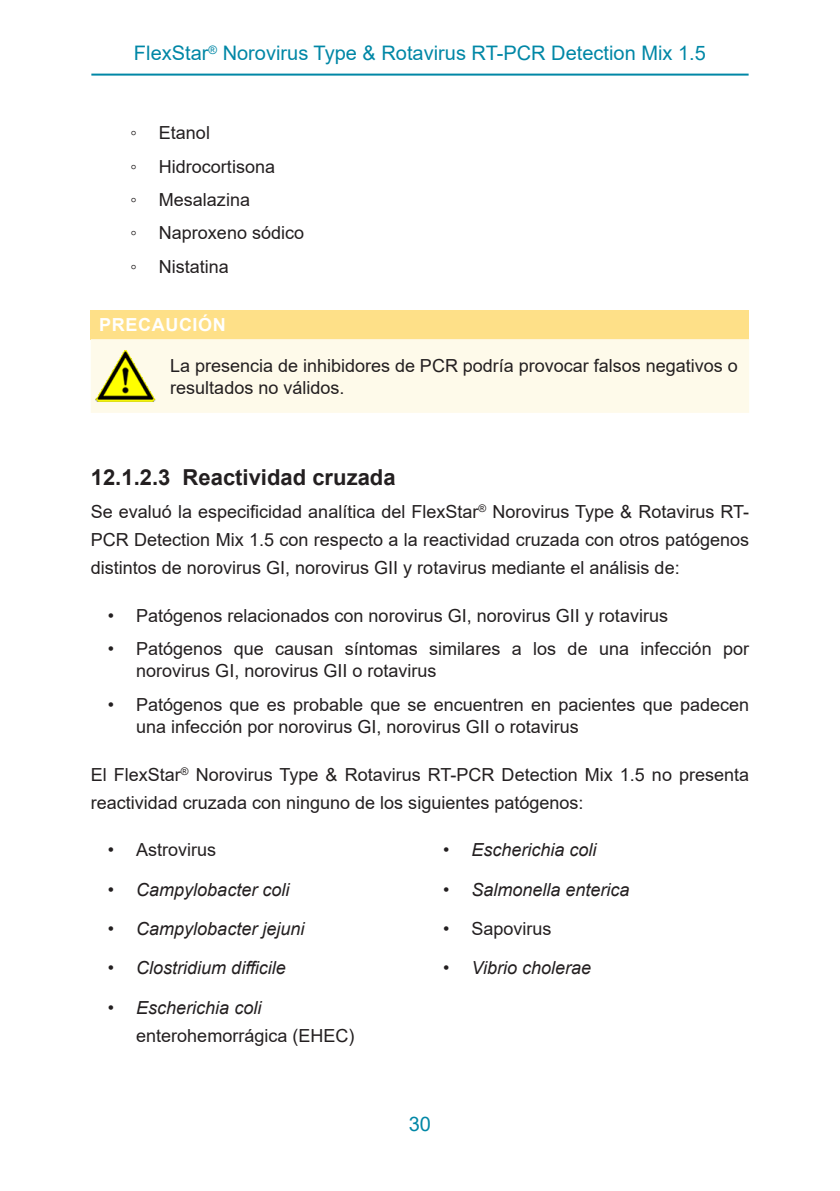
<style>
.page{position:relative;width:840px;height:1191px;background:#fff}
.page>*{position:absolute;margin:0;border:0;box-sizing:border-box;transform-origin:0 0}
.Level_4{font:700 22px "Arial";color:#231f20}
.Seitenkopf{font:20px "Arial";color:#0087a6}
.Mengentext{font:18px/28px "Arial";color:#231f20}
.t1{font:italic 18px "Arial";color:#231f20}
.Note_hazard_conseque{font:18px/22px "Arial";color:#231f20}
.Note_Titel{font:700 18px "Arial";letter-spacing:.035em;color:#fff}
.s1{font-style:normal}
.s2{font-style:italic}
</style>
<div class="page">
<hr style="left:91px;top:74px;width:657px;height:2px;background:#0087a6">
<div style="left:91px;top:310px;width:657px;height:29px;background:#fee088"></div>
<div style="left:91px;top:339px;width:657px;height:74px;background:#fefaea"></div>
<img style="left:94px;top:345px;width:62px;height:62px">
<p class="Seitenkopf" style="left:134px;top:40px;width:573px">FlexStar<sup>®</sup> Norovirus Type &amp; Rotavirus RT-PCR Detection Mix 1.5</p>
<p class="Mengentext" style="left:130px;top:119px;width:81px">◦ Etanol</p>
<p class="Mengentext" style="left:130px;top:152px;width:146px">◦ Hidrocortisona</p>
<p class="Mengentext" style="left:130px;top:185px;width:121px">◦ Mesalazina</p>
<p class="Mengentext" style="left:130px;top:219px;width:175px">◦ Naproxeno sódico</p>
<p class="Mengentext" style="left:130px;top:252px;width:100px">◦ Nistatina</p>
<p class="Note_Titel" style="left:99px;top:312px;width:128px">PRECAUCIÓN</p>
<p class="Note_hazard_conseque" style="left:170px;top:354px;width:568px">La presencia de inhibidores de PCR podría provocar falsos negativos o resultados no válidos.</p>
<p class="Level_4" style="left:91px;top:461px;width:306px">12.1.2.3 Reactividad cruzada</p>
<p class="Mengentext" style="left:91px;top:498px;width:659px;text-align:justify">Se evaluó la especificidad analítica del FlexStar<sup>®</sup> Norovirus Type &amp; Rotavirus RT-PCR Detection Mix 1.5 con respecto a la reactividad cruzada con otros patógenos distintos de norovirus GI, norovirus GII y rotavirus mediante el análisis de:</p>
<p class="Mengentext" style="left:108px;top:601px;width:561px">• Patógenos relacionados con norovirus GI, norovirus GII y rotavirus</p>
<p class="Mengentext" style="left:136px;top:638px;width:614px;line-height:22px;text-indent:-28px">• Patógenos que causan síntomas similares a los de una infección por norovirus GI, norovirus GII o rotavirus</p>
<p class="Mengentext" style="left:136px;top:693px;width:614px;line-height:22px;text-indent:-28px">• Patógenos que es probable que se encuentren en pacientes que padecen una infección por norovirus GI, norovirus GII o rotavirus</p>
<p class="Mengentext" style="left:91px;top:760px;width:659px">El FlexStar<sup>®</sup> Norovirus Type &amp; Rotavirus RT-PCR Detection Mix 1.5 no presenta reactividad cruzada con ninguno de los siguientes patógenos:</p>
<p class="Mengentext" style="left:108px;top:836px;width:110px">• Astrovirus</p>
<p class="t1" style="left:108px;top:877px;width:183px"><span class="s1">•</span> Campylobacter coli</p>
<p class="t1" style="left:108px;top:917px;width:198px"><span class="s1">•</span> Campylobacter jejuni</p>
<p class="t1" style="left:108px;top:956px;width:179px"><span class="s1">•</span> Clostridium difficile</p>
<p class="Mengentext" style="left:136px;top:993px;width:220px;text-indent:-28px">• <span class="s2">Escherichia coli </span>enterohemorrágica (EHEC)</p>
<p class="t1" style="left:443px;top:838px;width:155px"><span class="s1">•</span> Escherichia coli</p>
<p class="t1" style="left:443px;top:877px;width:188px"><span class="s1">•</span> Salmonella enterica</p>
<p class="Mengentext" style="left:443px;top:914px;width:110px">• Sapovirus</p>
<p class="t1" style="left:443px;top:956px;width:150px"><span class="s1">•</span> Vibrio cholerae</p>
<p class="Seitenkopf" style="left:408px;top:1110px;width:24px">30</p>
</div>
